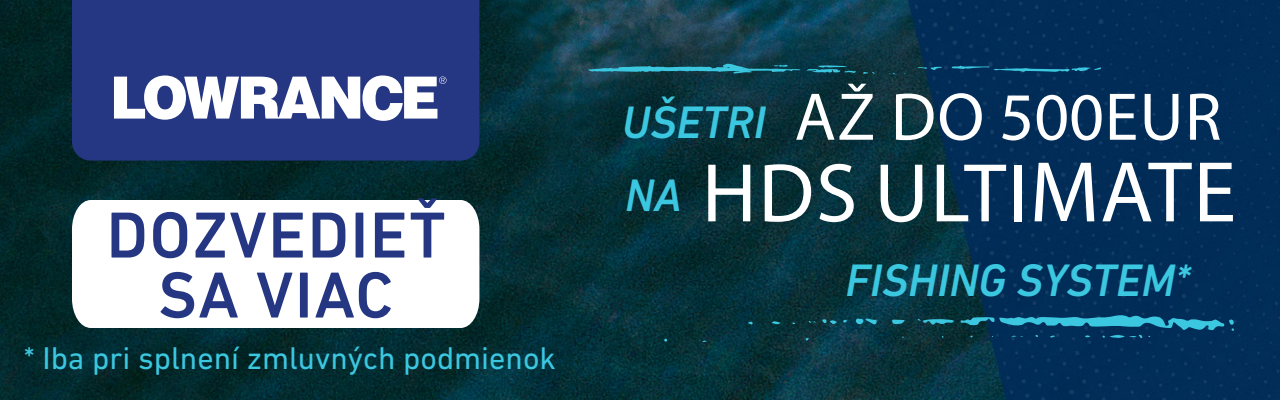
<style>
.page{position:relative;width:1280px;height:400px;background:#fff}
.page>*{position:absolute;margin:0;border:0;box-sizing:border-box;transform-origin:0 0}
.t1{font:84px "Myriad Pro";letter-spacing:.02em;color:#fff}
.t2{font:68px "Myriad Pro";letter-spacing:.02em;color:#fff}
.t3{font:500 66px/60px "DIN Next LT Pro";letter-spacing:.025em;color:#253782;text-align:center}
.t4{font:italic 500 46.4px/73.2px "DIN Next LT Pro";color:#3bc7e0}
.t5{font:32px "DIN Next LT Pro";color:#3bc7e0}
.s1{font-size:86.8px}
</style>
<div class="page">
<img style="left:0;top:0;width:1280px;height:400px">
<svg style="left:952px;top:66px;width:149px;height:6px"></svg>
<svg style="left:807px;top:65px;width:49px;height:8px"></svg>
<svg style="left:918px;top:66px;width:24px;height:4px"></svg>
<svg style="left:863px;top:72px;width:13px;height:3px"></svg>
<svg style="left:889px;top:73px;width:8px;height:2px"></svg>
<svg style="left:588px;top:63px;width:212px;height:11px;background:#1f6b7c"></svg>
<svg style="left:892px;top:320px;width:13px;height:4px"></svg>
<svg style="left:866px;top:318px;width:11px;height:7px"></svg>
<div style="left:856px;top:318px;width:8px;height:6px;background:#3bc7e0;border-radius:50%"></div>
<svg style="left:771px;top:319px;width:9px;height:7px"></svg>
<svg style="left:748px;top:321px;width:5px;height:5px"></svg>
<svg style="left:805px;top:338px;width:4px;height:3px"></svg>
<svg style="left:843px;top:320px;width:4px;height:3px"></svg>
<svg style="left:808px;top:318px;width:29px;height:7px"></svg>
<svg style="left:918px;top:319px;width:36px;height:7px"></svg>
<svg style="left:961px;top:314px;width:273px;height:25px;background:#12597b"></svg>
<div style="left:72px;top:0;width:407px;height:161px;background:#253782"></div>
<svg style="left:114px;top:75px;width:333px;height:46px"></svg>
<svg style="left:72px;top:200px;width:407px;height:128px"></svg>
<h3 class="t3" style="left:107px;top:205px;width:341px">DOZVEDIEŤ<br>SA VIAC</h3>
<p class="t5" style="left:24px;top:340px;width:533px">* Iba pri splnení zmluvných podmienok</p>
<h2 class="t2" style="left:794px;top:75px;width:429px">AŽ DO 500EUR</h2>
<h3 class="t4" style="left:622px;top:85px;width:145px">UŠETRI<br>NA</h3>
<h1 class="t1" style="left:702px;top:141px;width:536px">HDS ULTI<span class="s1">MATE</span></h1>
<h3 class="t4" style="left:845px;top:243px;width:347px">FISHING SYSTEM*</h3>
</div>
